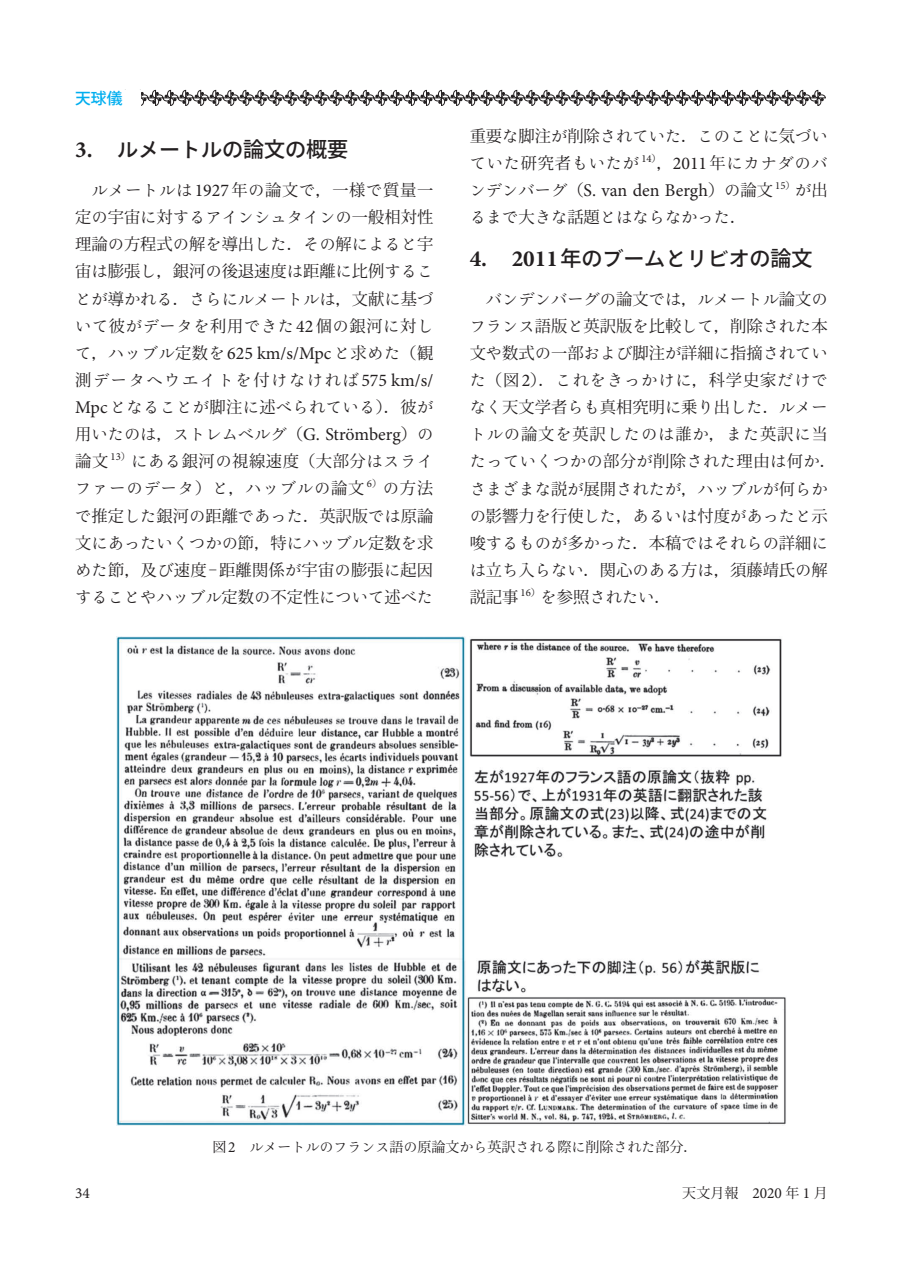
<style>
.page{position:relative;width:903px;height:1275px;background:#fff}
.page>*{position:absolute;margin:0;border:0;box-sizing:border-box;transform-origin:0 0}
.t1{font:500 21px "Ryo Gothic Plus N";color:#231f20}
.t2{font:17.85px "Minion Pro";color:#231f20}
.t3{font:16.28px/27.1px "Ryo Text Plus N";color:#231f20}
.t4{font:16.28px/27.1px "Koz Min Pro";color:#231f20}
.t5{font:16.28px "Koz Min Pro";letter-spacing:.035em;color:#231f20}
.t6{font:16.28px "Ryo Text Plus N";letter-spacing:.05em;color:#231f20}
.t7{font:500 15.75px "Koz Go Pro";color:#00aeef}
.t8{font:15.4px "Minion Pro";color:#231f20}
.t9{font:14px "Ryo Text Plus N";color:#231f20}
.t10{font:14px "Koz Min Pro";color:#231f20}
.t11{font:10.67px "Minion Pro";color:#231f20}
.s1{font-family:"Minion Pro";font-weight:700;font-size:23.1px}
.s2{font-family:"Koz Go Pro"}
.s3{font-family:"Minion Pro";font-size:17.85px}
.s4{font-family:"Koz Min Pro"}
.s5{font-family:"Ryo Text Plus N"}
.s6{font-family:"Ryo Text Plus N";font-size:16.28px}
.s7{font-family:"Koz Min Pro";font-size:16.28px}
.s8{font-family:"Koz Min Pro";font-size:9.8px}
.s9{font-family:"Minion Pro";font-size:15.4px}
</style>
<div class="page">
<img style="left:117px;top:636px;width:669px;height:490px">
<svg style="left:141px;top:90px;width:685px;height:16px"></svg>
<p class="t7" style="left:75px;top:88px;width:65px">天球儀　</p>
<p class="t1" style="left:75px;top:136px;width:274px"><span class="s1">3.</span> ルメートルの<span class="s2">論文</span>の<span class="s2">概要</span></p>
<p class="t3" style="left:75px;top:177px;width:360px;text-align:right">ルメートルは<span class="s3">1927</span><span class="s4">年</span>の<span class="s4">論文</span>で<span class="s4">，一様</span>で<span class="s4">質量一定</span>の<span class="s4">宇宙</span>に<span class="s4">対</span>するアインシュタインの<span class="s4">一般相対性</span></p>
<p class="t4" style="left:75px;top:230px;width:360px">理論<span class="s5">の</span>方程式<span class="s5">の</span>解<span class="s5">を</span>導出<span class="s5">した</span>．<span class="s5">その</span>解<span class="s5">によると</span>宇宙<span class="s5">は</span>膨張<span class="s5">し</span>，銀河<span class="s5">の</span>後退速度<span class="s5">は</span>距離<span class="s5">に</span>比例<span class="s5">するこ</span></p>
<p class="t3" style="left:75px;top:285px;width:360px">とが<span class="s4">導</span>かれる<span class="s4">．</span>さらにルメートルは<span class="s4">，文献</span>に<span class="s4">基</span>づいて<span class="s4">彼</span>がデータを<span class="s4">利用</span>できた<span class="s3">42</span><span class="s4">個</span>の<span class="s4">銀河</span>に<span class="s4">対</span>し</p>
<p class="t2" style="left:75px;top:341px;width:360px"><span class="s6">て</span><span class="s7">，</span><span class="s6">ハッブル</span><span class="s7">定数</span><span class="s6">を</span>625 km/s/Mpc<span class="s6">と</span><span class="s7">求</span><span class="s6">めた</span><span class="s7">（観</span></p>
<p class="t3" style="left:75px;top:367px;width:360px;text-align:justify"><span class="s4">測</span>データへウエイトを<span class="s4">付</span>けなければ<span class="s3">575 km/s/ Mpc</span>となることが<span class="s4">脚注</span>に<span class="s4">述</span>べられている<span class="s4">）．彼</span>が<span class="s4">用</span>いたのは<span class="s4">，</span>ストレムベルグ<span class="s4">（</span><span class="s3">G. Strömberg</span><span class="s4">）</span>の</p>
<p class="t4" style="left:75px;top:447px;width:35px">論文</p>
<p class="t11" style="left:111px;top:449px;width:22px">13<span class="s8">）</span></p>
<p class="t5" style="left:131px;top:450px;width:304px"><span class="s5">にある</span>銀河<span class="s5">の</span>視線速度（大部分<span class="s5">はスライ</span></p>
<p class="t6" style="left:75px;top:478px;width:291px">ファーのデータ<span class="s4">）</span>と<span class="s4">，</span>ハッブルの<span class="s4">論文</span></p>
<p class="t11" style="left:367px;top:477px;width:16px">6<span class="s8">）</span></p>
<p class="t4" style="left:75px;top:474px;width:360px;text-align:right"><span class="s5">の</span>方法<br><span class="s5">で</span>推定<span class="s5">した</span>銀河<span class="s5">の</span>距離<span class="s5">であった</span>．英訳版<span class="s5">では</span>原論</p>
<p class="t3" style="left:75px;top:529px;width:360px"><span class="s4">文</span>にあったいくつかの<span class="s4">節，特</span>にハッブル<span class="s4">定数</span>を<span class="s4">求</span></p>
<p class="t4" style="left:75px;top:556px;width:360px"><span class="s5">めた</span>節，及<span class="s5">び</span>速度‒距離関係<span class="s5">が</span>宇宙<span class="s5">の</span>膨張<span class="s5">に</span>起因</p>
<p class="t3" style="left:75px;top:584px;width:360px">することやハッブル<span class="s4">定数</span>の<span class="s4">不定性</span>について<span class="s4">述</span>べた</p>
<p class="t3" style="left:470px;top:122px;width:360px"><span class="s4">重要</span>な<span class="s4">脚注</span>が<span class="s4">削除</span>されていた<span class="s4">．</span>このことに<span class="s4">気</span>づいていた<span class="s4">研究者</span>もいたが</p>
<p class="t11" style="left:641px;top:151px;width:22px">14<span class="s8">）</span></p>
<p class="t3" style="left:656px;top:150px;width:173px"><span class="s4">，</span><span class="s3">2011</span><span class="s4">年</span>にカナダのバ</p>
<p class="t2" style="left:470px;top:178px;width:305px"><span class="s6">ンデンバーグ</span><span class="s7">（</span>S. van den Bergh<span class="s7">）</span><span class="s6">の</span><span class="s7">論文</span></p>
<p class="t11" style="left:775px;top:178px;width:22px">15<span class="s8">）</span></p>
<p class="t3" style="left:795px;top:177px;width:34px">が<span class="s4">出</span></p>
<p class="t3" style="left:470px;top:204px;width:278px">るまで<span class="s4">大</span>きな<span class="s4">話題</span>とはならなかった<span class="s4">．</span></p>
<p class="t1" style="left:470px;top:245px;width:344px"><span class="s1">4. 2011</span><span class="s2">年</span>のブームとリビオの<span class="s2">論文</span></p>
<p class="t3" style="left:470px;top:285px;width:360px;text-align:right">バンデンバーグの<span class="s4">論文</span>では<span class="s4">，</span>ルメートル<span class="s4">論文</span>のフランス<span class="s4">語版</span>と<span class="s4">英訳版</span>を<span class="s4">比較</span>して<span class="s4">，削除</span>された<span class="s4">本</span></p>
<p class="t4" style="left:470px;top:339px;width:360px">文<span class="s5">や</span>数式<span class="s5">の</span>一部<span class="s5">および</span>脚注<span class="s5">が</span>詳細<span class="s5">に</span>指摘<span class="s5">されてい</span></p>
<p class="t3" style="left:470px;top:367px;width:368px">た<span class="s4">（図</span><span class="s3">2</span><span class="s4">）．</span>これをきっかけに<span class="s4">，科学史家</span>だけでなく<span class="s4">天文学者</span>らも<span class="s4">真相究明</span>に<span class="s4">乗</span>り<span class="s4">出</span>した<span class="s4">．</span>ルメートルの<span class="s4">論文</span>を<span class="s4">英訳</span>したのは<span class="s4">誰</span>か<span class="s4">，</span>また<span class="s4">英訳</span>に<span class="s4">当</span>たっていくつかの<span class="s4">部分</span>が<span class="s4">削除</span>された<span class="s4">理由</span>は<span class="s4">何</span>か<span class="s4">．</span>さまざまな<span class="s4">説</span>が<span class="s4">展開</span>されたが<span class="s4">，</span>ハッブルが<span class="s4">何</span>らかの<span class="s4">影響力</span>を<span class="s4">行使</span>した<span class="s4">，</span>あるいは<span class="s4">忖度</span>があったと<span class="s4">示唆</span>するものが<span class="s4">多</span>かった<span class="s4">．本稿</span>ではそれらの<span class="s4">詳細</span>に</p>
<p class="t4" style="left:470px;top:556px;width:360px"><span class="s5">は</span>立<span class="s5">ち</span>入<span class="s5">らない</span>．関心<span class="s5">のある</span>方<span class="s5">は</span>，須藤靖氏<span class="s5">の</span>解説記事</p>
<p class="t11" style="left:520px;top:585px;width:22px">16<span class="s8">）</span></p>
<p class="t3" style="left:541px;top:584px;width:132px">を<span class="s4">参照</span>されたい<span class="s4">．</span></p>
<p class="t9" style="left:212px;top:1138px;width:487px"><span class="s4">図</span><span class="s9">2</span> ルメートルのフランス<span class="s4">語</span>の<span class="s4">原論文</span>から<span class="s4">英訳</span>される<span class="s4">際</span>に<span class="s4">削除</span>された<span class="s4">部分．</span></p>
<p class="t8" style="left:75px;top:1182px;width:16px">34</p>
<p class="t10" style="left:682px;top:1183px;width:147px">天文月報　<span class="s9">2020</span> 年 <span class="s9">1</span> 月</p>
</div>
